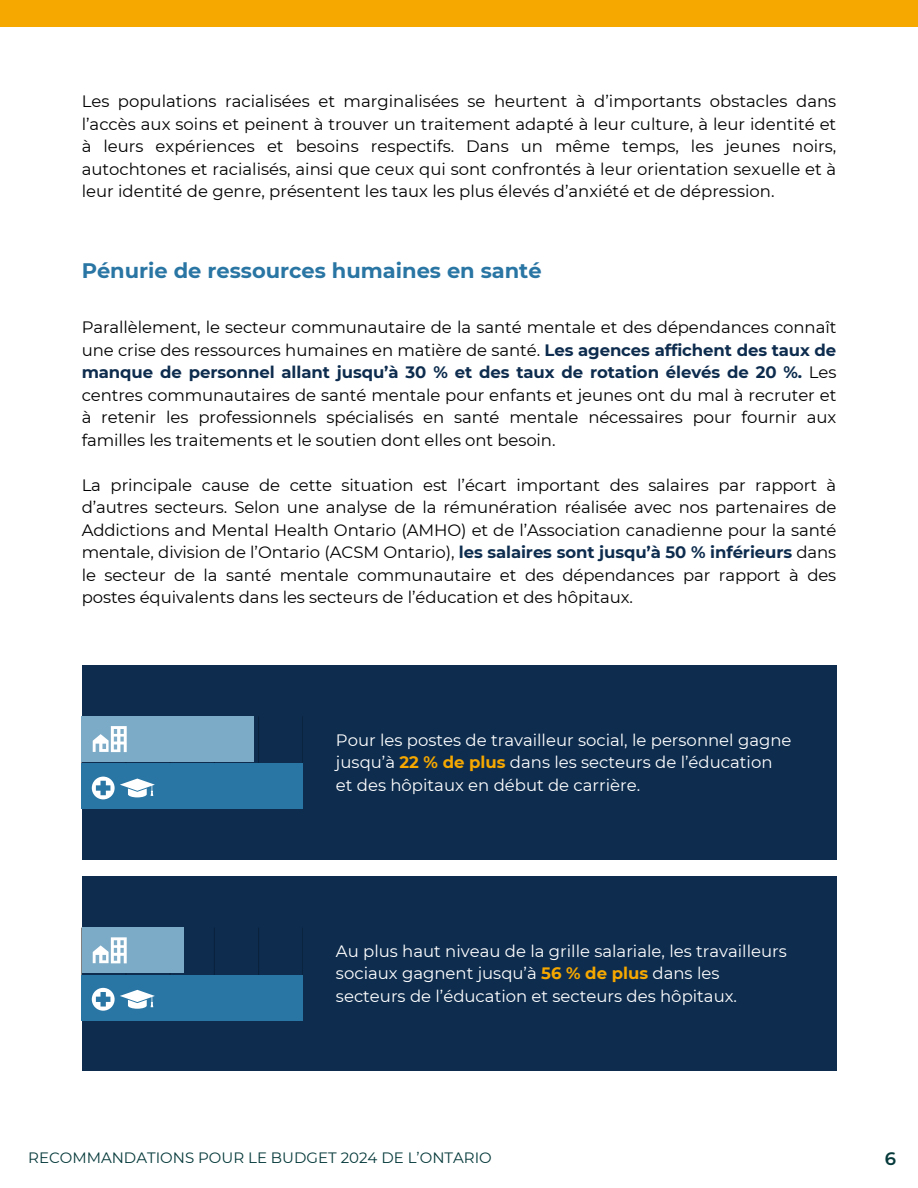
<style>
.page{position:relative;width:918px;height:1188px;background:#fff}
.page>*{position:absolute;margin:0;border:0;box-sizing:border-box;transform-origin:0 0}
.t1{font:700 21px "Montserrat";color:#2975a3}
.t2{font:600 18px "Montserrat";color:#073a3b}
.t3{font:16.5px/22.5px "Montserrat";letter-spacing:-.005em;color:#000;text-align:justify}
.t4{font:16.5px/22.5px "Montserrat";color:#fff}
.t5{font:15px "Montserrat";color:#073a3b}
.s1{font-weight:700;color:#0d2c4e}
.s2{font-weight:700;color:#f6a800}
</style>
<div class="page">
<div style="left:0;top:0;width:918px;height:27px;background:#f6a800"></div>
<div style="left:82px;top:665px;width:755px;height:195px;background:#0d2c4e"></div>
<hr style="left:126px;top:716px;width:1px;height:93px;background:#000">
<hr style="left:170px;top:716px;width:1px;height:93px;background:#000">
<hr style="left:214px;top:716px;width:1px;height:93px;background:#000">
<hr style="left:258px;top:716px;width:1px;height:93px;background:#000">
<hr style="left:303px;top:716px;width:1px;height:93px;background:#000">
<hr style="left:81px;top:716px;width:1px;height:93px;background:#000">
<div style="left:82px;top:716px;width:172px;height:45px;background:#7cabc7"></div>
<div style="left:82px;top:764px;width:221px;height:45px;background:#2975a3"></div>
<svg style="left:92px;top:777px;width:22px;height:22px"></svg>
<svg style="left:120px;top:779px;width:35px;height:18px"></svg>
<svg style="left:92px;top:726px;width:35px;height:26px"></svg>
<div style="left:82px;top:876px;width:755px;height:195px;background:#0d2c4e"></div>
<hr style="left:126px;top:928px;width:1px;height:92px;background:#000">
<hr style="left:170px;top:928px;width:1px;height:92px;background:#000">
<hr style="left:214px;top:928px;width:1px;height:92px;background:#000">
<hr style="left:258px;top:928px;width:1px;height:92px;background:#000">
<hr style="left:303px;top:928px;width:1px;height:92px;background:#000">
<hr style="left:81px;top:928px;width:1px;height:92px;background:#000">
<div style="left:82px;top:928px;width:101px;height:45px;background:#7cabc7"></div>
<div style="left:82px;top:975px;width:221px;height:45px;background:#2975a3"></div>
<svg style="left:92px;top:988px;width:22px;height:22px"></svg>
<svg style="left:120px;top:990px;width:35px;height:19px"></svg>
<svg style="left:92px;top:937px;width:35px;height:26px"></svg>
<p class="t3" style="left:82px;top:90px;width:756px">Les populations racialisées et marginalisées se heurtent à d’importants obstacles dans l’accès aux soins et peinent à trouver un traitement adapté à leur culture, à leur identité et à leurs expériences et besoins respectifs. Dans un même temps, les jeunes noirs, autochtones et racialisés, ainsi que ceux qui sont confrontés à leur orientation sexuelle et à leur identité de genre, présentent les taux les plus élevés d’anxiété et de dépression.</p>
<p class="t1" style="left:82px;top:258px;width:462px">Pénurie de ressources humaines en santé</p>
<p class="t3" style="left:82px;top:316px;width:756px">Parallèlement, le secteur communautaire de la santé mentale et des dépendances connaît une crise des ressources humaines en matière de santé. <span class="s1">Les agences affichent des taux de manque de personnel allant jusqu’à 30 % et des taux de rotation élevés de 20 %.</span> Les centres communautaires de santé mentale pour enfants et jeunes ont du mal à recruter et à retenir les professionnels spécialisés en santé mentale nécessaires pour fournir aux familles les traitements et le soutien dont elles ont besoin.</p>
<p class="t3" style="left:82px;top:473px;width:756px">La principale cause de cette situation est l’écart important des salaires par rapport à d’autres secteurs. Selon une analyse de la rémunération réalisée avec nos partenaires de Addictions and Mental Health Ontario (AMHO) et de l’Association canadienne pour la santé mentale, division de l’Ontario (ACSM Ontario), <span class="s1">les salaires sont jusqu’à 50 % inférieurs</span> dans le secteur de la santé mentale communautaire et des dépendances par rapport à des postes équivalents dans les secteurs de l’éducation et des hôpitaux.</p>
<p class="t4" style="left:336px;top:729px;width:457px">Pour les postes de travailleur social, le personnel gagne jusqu’à <span class="s2">22 % de plus</span> dans les secteurs de l’éducation et des hôpitaux en début de carrière.</p>
<p class="t4" style="left:336px;top:940px;width:452px">Au plus haut niveau de la grille salariale, les travailleurs sociaux gagnent jusqu’à <span class="s2">56 % de plus</span> dans les secteurs de l’éducation et secteurs des hôpitaux.</p>
<p class="t5" style="left:28px;top:1148px;width:465px">RECOMMANDATIONS POUR LE BUDGET 2024 DE L’ONTARIO</p>
<p class="t2" style="left:885px;top:1147px;width:13px">6</p>
</div>
